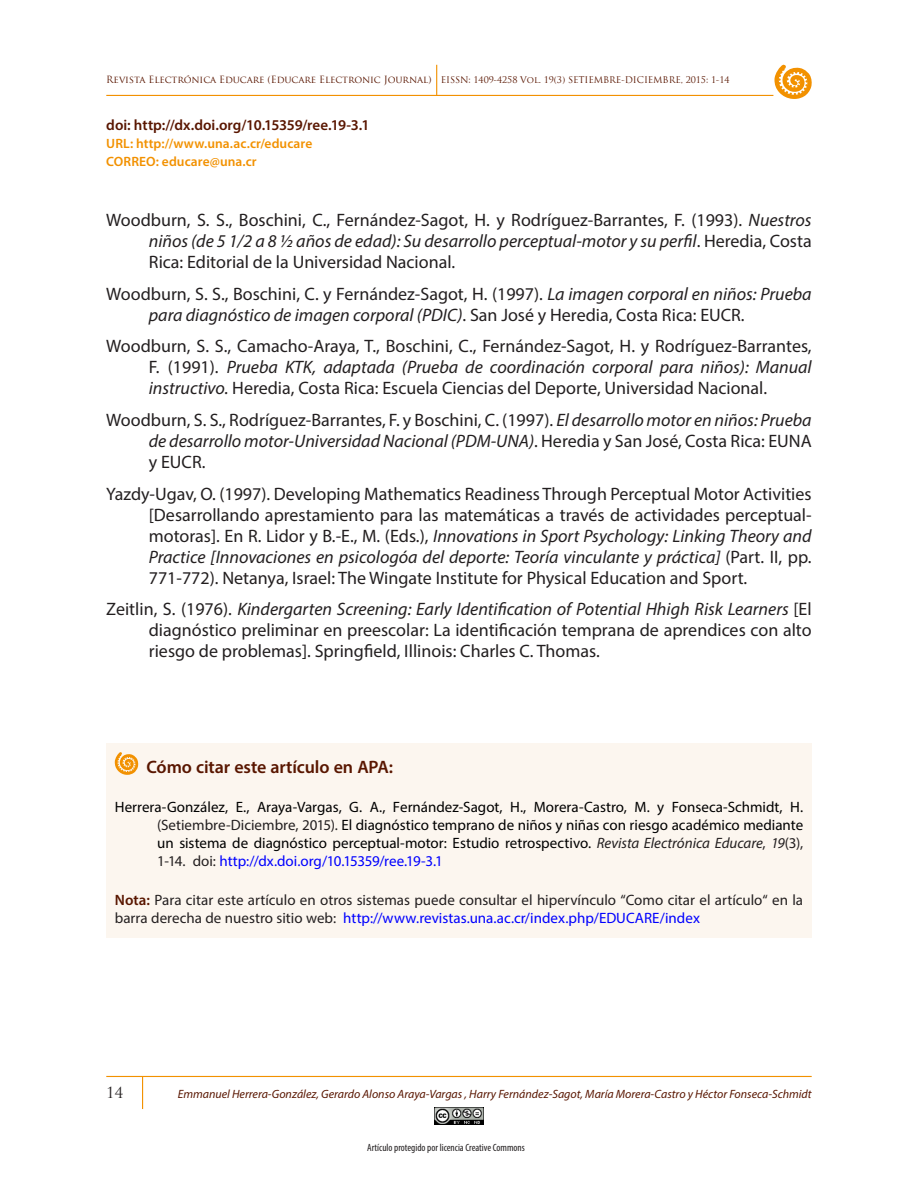
<style>
.page{position:relative;width:918px;height:1188px;background:#fff}
.page>*{position:absolute;margin:0;border:0;box-sizing:border-box;transform-origin:0 0}
.REFERENCIAS_DEF{font:18px/21px "Myriad Pro";color:#231f20;text-align:justify}
._1-TITULO_PRINCIPAL{font:600 18px "Myriad Pro";letter-spacing:-.01em;color:#591600}
._1-TITULO_PRINCIPAL-2{font:15px/18px "Myriad Pro";color:#000;text-align:justify}
._1-TITULO_PRINCIPAL-3{font:15px/18px "Myriad Pro";color:#231f20}
.t1{font:600 15px "Myriad Pro";color:#591600}
.t2{font:15px "Trajan Pro";color:#231f20}
.t3{font:600 13.5px/18px "Myriad Pro";letter-spacing:.005em;color:#f29100}
.t4{font:italic 12px "Myriad Pro";color:#591600}
.t5{font:condensed 10.5px "Myriad Pro";color:#231f20}
.t6{font:9px "Trajan Pro";letter-spacing:-.01em;color:#591600}
.s1{font-size:9.75px}
.s2{font-style:italic}
.s3{color:#231f20}
.s4{font-style:italic;color:#231f20}
.s5{color:#00f}
.s6{font-weight:600;color:#591600}
</style>
<div class="page">
<hr style="left:106px;top:1076px;width:706px;height:1px;background:#f29100">
<hr style="left:142px;top:1076px;width:1px;height:33px;background:#f29100">
<hr style="left:106px;top:95px;width:667px;height:1px;background:#f29100">
<hr style="left:436px;top:65px;width:1px;height:31px;background:#f29100">
<svg style="left:774px;top:64px;width:38px;height:35px"></svg>
<img style="left:434px;top:1107px;width:50px;height:18px">
<div style="left:106px;top:744px;width:706px;height:194px;background:#fcf6ef"></div>
<svg style="left:115px;top:752px;width:24px;height:23px"></svg>
<p class="t6" style="left:106px;top:74px;width:625px"><span class="s1">Revista Electrónica Educare (Educare Electronic Journal)</span> EISSN: 1409-4258 Vol. 19(3) SETIEMBRE-DICIEMBRE, 2015: 1-14</p>
<p class="t1" style="left:106px;top:115px;width:265px">doi: http://dx.doi.org/10.15359/ree.19-3.1</p>
<p class="t3" style="left:106px;top:134px;width:208px">URL: http://www.una.ac.cr/educare<br>CORREO: educare@una.cr</p>
<p class="REFERENCIAS_DEF" style="left:149px;top:209px;width:664px;text-indent:-43px">Woodburn, S. S., Boschini, C., Fernández-Sagot, H. y Rodríguez-Barrantes, F. (1993). <span class="s2">Nuestros niños (de 5 1/2 a 8 ½ años de edad): Su desarrollo perceptual-motor y su perfil</span>. Heredia, Costa Rica: Editorial de la Universidad Nacional.</p>
<p class="REFERENCIAS_DEF" style="left:149px;top:283px;width:664px;text-indent:-43px">Woodburn, S. S., Boschini, C. y Fernández-Sagot, H. (1997). <span class="s2">La imagen corporal en niños: Prueba para diagnóstico de imagen corporal (PDIC)</span>. San José y Heredia, Costa Rica: EUCR.</p>
<p class="REFERENCIAS_DEF" style="left:149px;top:336px;width:664px;text-indent:-43px">Woodburn, S. S., Camacho-Araya, T., Boschini, C., Fernández-Sagot, H. y Rodríguez-Barrantes, F. (1991). <span class="s2">Prueba KTK, adaptada (Prueba de coordinación corporal para niños): Manual instructivo.</span> Heredia, Costa Rica: Escuela Ciencias del Deporte, Universidad Nacional.</p>
<p class="REFERENCIAS_DEF" style="left:149px;top:409px;width:664px;text-indent:-43px">Woodburn, S. S., Rodríguez-Barrantes, F. y Boschini, C. (1997). <span class="s2">El desarrollo motor en niños: Prueba de desarrollo motor-Universidad Nacional (PDM-UNA)</span>. Heredia y San José, Costa Rica: EUNA y EUCR.</p>
<p class="REFERENCIAS_DEF" style="left:149px;top:483px;width:664px;text-indent:-43px">Yazdy-Ugav, O. (1997). Developing Mathematics Readiness Through Perceptual Motor Activities [Desarrollando aprestamiento para las matemáticas a través de actividades perceptual&shy;motoras]. En R. Lidor y B.-E., M. (Eds.), <span class="s2">Innovations in Sport Psychology: Linking Theory and Practice [Innovaciones en psicologóa del deporte: Teoría vinculante y práctica]</span> (Part. II, pp.<br>771-772). Netanya, Israel: The Wingate Institute for Physical Education and Sport.</p>
<p class="REFERENCIAS_DEF" style="left:149px;top:598px;width:664px;text-indent:-43px">Zeitlin, S. (1976). <span class="s2">Kindergarten Screening: Early Identification of Potential Hhigh Risk Learners</span> [El diagnóstico preliminar en preescolar: La identificación temprana de aprendices con alto riesgo de problemas]. Springfield, Illinois: Charles C. Thomas.</p>
<p class="_1-TITULO_PRINCIPAL" style="left:146px;top:755px;width:248px">Cómo citar este artículo en APA:</p>
<p class="_1-TITULO_PRINCIPAL-2" style="left:157px;top:798px;width:647px;text-indent:-43px">Herrera-González, E., Araya-Vargas, G. A., Fernández-Sagot, H., Morera-Castro, M. y Fonseca-Schmidt, H. <span class="s3">(Setiembre-Diciembre, 2015).</span> El diagnóstico temprano de niños y niñas con riesgo académico mediante un sistema de diagnóstico perceptual-motor: Estudio retrospectivo. <span class="s4">Revista Electrónica Educare</span><span class="s3">,</span> <span class="s4">19</span><span class="s3">(3), 1-14. doi:</span> <span class="s5">http://dx.doi.org/10.15359/ree.19-3.1</span></p>
<p class="_1-TITULO_PRINCIPAL-3" style="left:115px;top:891px;width:690px"><span class="s6">Nota:</span> Para citar este artículo en otros sistemas puede consultar el hipervínculo “Como citar el artículo“ en la barra derecha de nuestro sitio web: <span class="s5">http://www.revistas.una.ac.cr/index.php/EDUCARE/index</span></p>
<p class="t2" style="left:106px;top:1083px;width:19px">14</p>
<p class="t4" style="left:178px;top:1086px;width:635px">Emmanuel Herrera-González, Gerardo Alonso Araya-Vargas , Harry Fernández-Sagot, María Morera-Castro y Héctor Fonseca-Schmidt</p>
<p class="t5" style="left:367px;top:1141px;width:159px">Artículo protegido por licencia Creative Commons</p>
</div>
